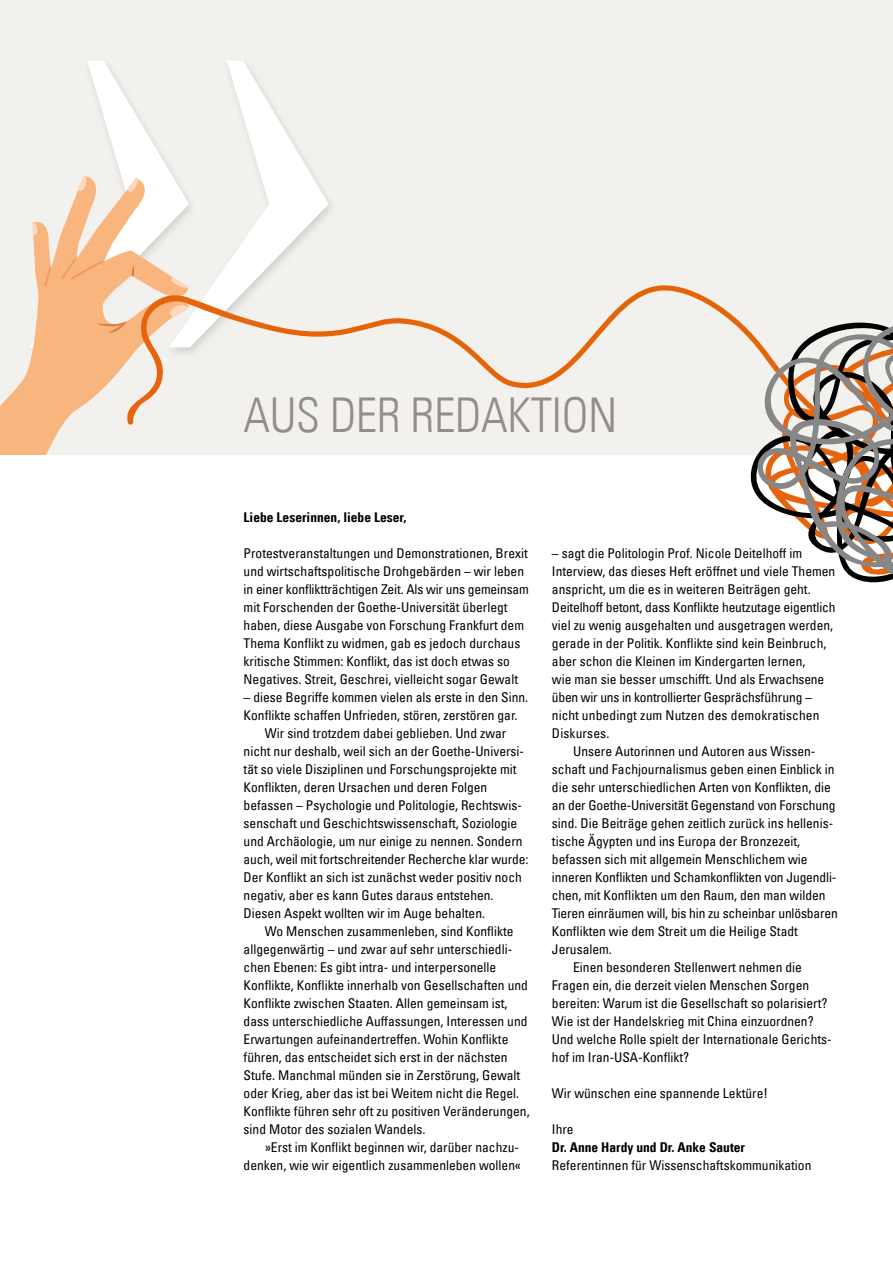
<style>
.page{position:relative;width:893px;height:1263px;background:#fff}
.page>*{position:absolute;margin:0;border:0;box-sizing:border-box;transform-origin:0 0}
.t1{font:italic 783.9px "Meridien Com";color:#fff}
.t2{font:48px "Univers Com 47 Light Cond";letter-spacing:-.01em;color:#928f8a}
.t3{font:condensed 13.5px/18px "Univers Com 57";color:#000}
.t4{font:13.5px "Univers Com 67 Bold Cond";color:#000}
</style>
<div class="page">
<div style="left:0;top:0;width:893px;height:455px;background:#f2f1ee"></div>
<div style="left:24px;top:56px;width:314px;height:303px;background:#4f4a45;opacity:.2"></div>
<svg style="left:750px;top:322px;width:143px;height:261px"></svg>
<svg style="left:0;top:174px;width:300px;height:281px"></svg>
<svg style="left:262px;top:281px;width:509px;height:127px"></svg>
<h1 class="t1" style="left:-14px;top:-335px;width:393px">»</h1>
<h2 class="t2" style="left:244px;top:386px;width:375px">AUS DER REDAKTION</h2>
<p class="t4" style="left:244px;top:509px;width:164px">Liebe Leserinnen, liebe Leser,</p>
<p class="t3" style="left:244px;top:544px;width:287px">Protestveranstaltungen und Demonstrationen, Brexit und wirtschaftspolitische Drohgebärden – wir leben in einer konfliktträchtigen Zeit. Als wir uns gemeinsam mit Forschenden der Goethe-Universität überlegt haben, diese Ausgabe von Forschung Frankfurt dem Thema Konflikt zu widmen, gab es jedoch durchaus kritische Stimmen: Konflikt, das ist doch etwas so Negatives. Streit, Geschrei, vielleicht sogar Gewalt</p>
<p class="t3" style="left:244px;top:688px;width:286px">– diese Begriffe kommen vielen als erste in den Sinn.</p>
<p class="t3" style="left:244px;top:706px;width:275px">Konflikte schaffen Unfrieden, stören, zerstören gar.</p>
<p class="t3" style="left:265px;top:724px;width:243px">Wir sind trotzdem dabei geblieben. Und zwar</p>
<p class="t3" style="left:244px;top:742px;width:282px">nicht nur deshalb, weil sich an der Goethe-Universi-</p>
<p class="t3" style="left:244px;top:760px;width:274px">tät so viele Disziplinen und Forschungsprojekte mit</p>
<p class="t3" style="left:244px;top:778px;width:245px">Konflikten, deren Ursachen und deren Folgen</p>
<p class="t3" style="left:244px;top:796px;width:280px">befassen – Psychologie und Politologie, Rechtswis-</p>
<p class="t3" style="left:244px;top:814px;width:275px">senschaft und Geschichtswissenschaft, Soziologie</p>
<p class="t3" style="left:244px;top:832px;width:280px">und Archäologie, um nur einige zu nennen. Sondern</p>
<p class="t3" style="left:244px;top:850px;width:286px">auch, weil mit fortschreitender Recherche klar wurde:</p>
<p class="t3" style="left:244px;top:868px;width:280px">Der Konflikt an sich ist zunächst weder positiv noch</p>
<p class="t3" style="left:244px;top:886px;width:251px">negativ, aber es kann Gutes daraus entstehen.</p>
<p class="t3" style="left:244px;top:904px;width:243px">Diesen Aspekt wollten wir im Auge behalten.</p>
<p class="t3" style="left:265px;top:922px;width:250px">Wo Menschen zusammenleben, sind Konflikte</p>
<p class="t3" style="left:244px;top:940px;width:270px">allgegenwärtig – und zwar auf sehr unterschiedli-</p>
<p class="t3" style="left:244px;top:958px;width:254px">chen Ebenen: Es gibt intra- und interpersonelle</p>
<p class="t3" style="left:244px;top:976px;width:286px">Konflikte, Konflikte innerhalb von Gesellschaften und</p>
<p class="t3" style="left:244px;top:994px;width:265px">Konflikte zwischen Staaten. Allen gemeinsam ist,</p>
<p class="t3" style="left:244px;top:1012px;width:285px">dass unterschiedliche Auffassungen, Interessen und</p>
<p class="t3" style="left:244px;top:1030px;width:266px">Erwartungen aufeinandertreffen. Wohin Konflikte</p>
<p class="t3" style="left:244px;top:1048px;width:265px">führen, das entscheidet sich erst in der nächsten</p>
<p class="t3" style="left:244px;top:1066px;width:278px">Stufe. Manchmal münden sie in Zerstörung, Gewalt</p>
<p class="t3" style="left:244px;top:1084px;width:277px">oder Krieg, aber das ist bei Weitem nicht die Regel.</p>
<p class="t3" style="left:244px;top:1102px;width:287px">Konflikte führen sehr oft zu positiven Veränderungen,</p>
<p class="t3" style="left:244px;top:1120px;width:183px">sind Motor des sozialen Wandels.</p>
<p class="t3" style="left:265px;top:1138px;width:255px">»Erst im Konflikt beginnen wir, darüber nachzu-</p>
<p class="t3" style="left:244px;top:1156px;width:279px">denken, wie wir eigentlich zusammenleben wollen«</p>
<p class="t3" style="left:552px;top:544px;width:285px">– sagt die Politologin Prof. Nicole Deitelhoff im Interview, das dieses Heft eröffnet und viele Themen anspricht, um die es in weiteren Beiträgen geht.<br>Deitelhoff betont, dass Konflikte heutzutage eigentlich viel zu wenig ausgehalten und ausgetragen werden, gerade in der Politik. Konflikte sind kein Beinbruch, aber schon die Kleinen im Kindergarten lernen,<br>wie man sie besser umschifft. Und als Erwachsene üben wir uns in kontrollierter Gesprächsführung – nicht unbedingt zum Nutzen des demokratischen Diskurses.</p>
<p class="t3" style="left:573px;top:742px;width:244px">Unsere Autorinnen und Autoren aus Wissen-</p>
<p class="t3" style="left:552px;top:760px;width:284px">schaft und Fachjournalismus geben einen Einblick in</p>
<p class="t3" style="left:552px;top:778px;width:281px">die sehr unterschiedlichen Arten von Konflikten, die</p>
<p class="t3" style="left:552px;top:796px;width:285px">an der Goethe-Universität Gegenstand von Forschung</p>
<p class="t3" style="left:552px;top:814px;width:283px">sind. Die Beiträge gehen zeitlich zurück ins hellenis-</p>
<p class="t3" style="left:552px;top:832px;width:250px">tische Ägypten und ins Europa der Bronzezeit,</p>
<p class="t3" style="left:552px;top:850px;width:257px">befassen sich mit allgemein Menschlichem wie</p>
<p class="t3" style="left:552px;top:868px;width:286px">inneren Konflikten und Schamkonflikten von Jugendli-</p>
<p class="t3" style="left:552px;top:886px;width:275px">chen, mit Konflikten um den Raum, den man wilden</p>
<p class="t3" style="left:552px;top:904px;width:287px">Tieren einräumen will, bis hin zu scheinbar unlösbaren</p>
<p class="t3" style="left:552px;top:922px;width:248px">Konflikten wie dem Streit um die Heilige Stadt</p>
<p class="t3" style="left:552px;top:940px;width:61px">Jerusalem.</p>
<p class="t3" style="left:573px;top:958px;width:230px">Einen besonderen Stellenwert nehmen die</p>
<p class="t3" style="left:552px;top:976px;width:259px">Fragen ein, die derzeit vielen Menschen Sorgen</p>
<p class="t3" style="left:552px;top:994px;width:277px">bereiten: Warum ist die Gesellschaft so polarisiert?</p>
<p class="t3" style="left:552px;top:1012px;width:263px">Wie ist der Handelskrieg mit China einzuordnen?</p>
<p class="t3" style="left:552px;top:1030px;width:281px">Und welche Rolle spielt der Internationale Gerichts-</p>
<p class="t3" style="left:552px;top:1048px;width:139px">hof im Iran-USA-Konflikt?</p>
<p class="t3" style="left:552px;top:1084px;width:217px">Wir wünschen eine spannende Lektüre!</p>
<p class="t3" style="left:552px;top:1120px;width:23px">Ihre</p>
<p class="t4" style="left:552px;top:1139px;width:195px">Dr. Anne Hardy und Dr. Anke Sauter</p>
<p class="t3" style="left:552px;top:1156px;width:261px">Referentinnen für Wissenschaftskommunikation</p>
</div>
